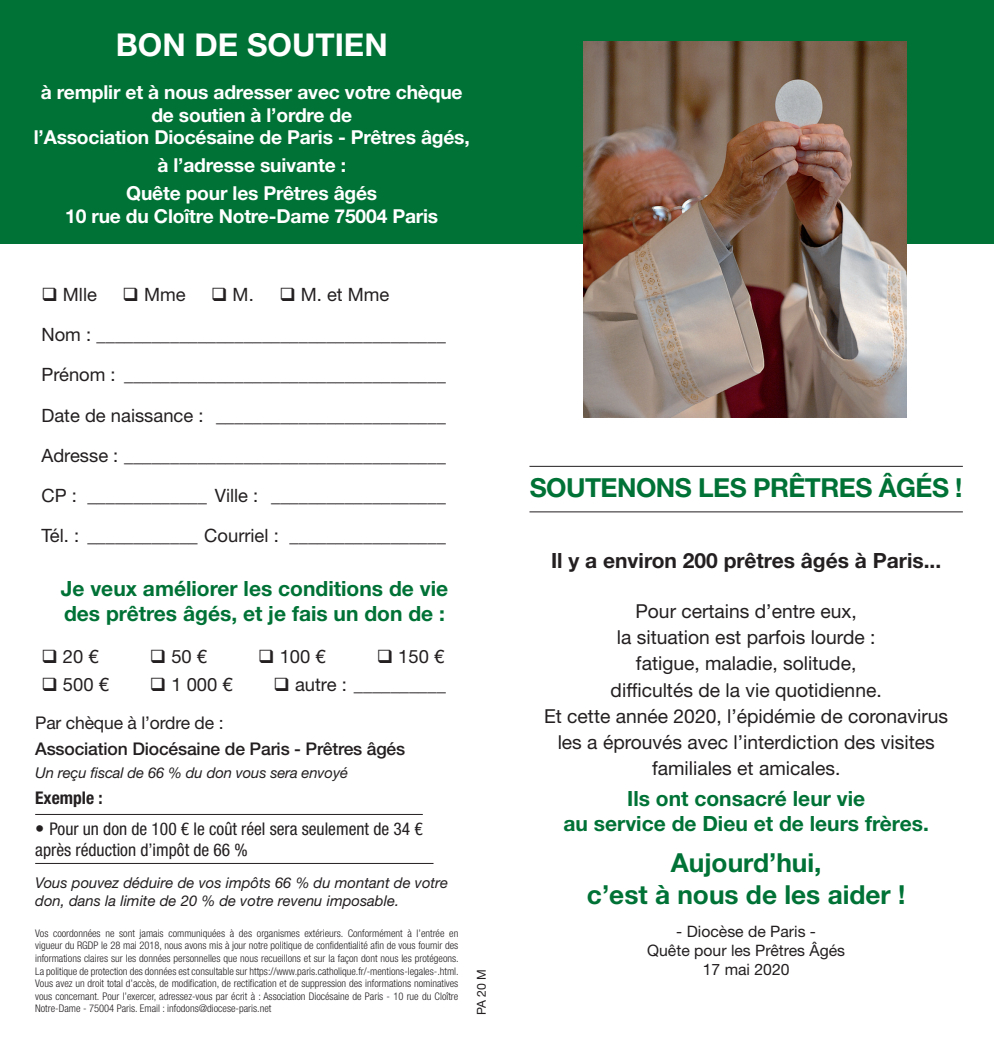
<style>
.page{position:relative;width:994px;height:1040px;background:#fff}
.page>*{position:absolute;margin:0;border:0;box-sizing:border-box;transform-origin:0 0}
.t1{font:700 31.5px "Helvetica Neue LT Std";color:#fff}
.t2{font:700 26.25px/31.5px "Helvetica Neue LT Std";color:#007236;text-align:center}
.t3{font:700 26.25px "Helvetica Neue LT Std";letter-spacing:-.02em;color:#007236}
.t4{font:700 21px/25.2px "Helvetica Neue LT Std";color:#007236;text-align:center}
.t5{font:700 21px "Helvetica Neue LT Std";color:#231f20}
.t6{font:19.25px/26.2px "Helvetica Neue LT Std";color:#231f20;text-align:center}
.t7{font:700 19.25px/22.8px "Helvetica Neue LT Std";letter-spacing:-.01em;color:#fff;text-align:center}
.t8{font:18.38px/40.2px "Helvetica Neue LT Std";color:#231f20}
.t9{font:condensed 17.5px/21px "Helvetica Neue LT Std";color:#231f20}
.t10{font:500 17.5px "Helvetica Neue LT Std";letter-spacing:-.01em;color:#231f20}
.t11{font:17.5px "Helvetica Neue LT Std";letter-spacing:-.01em;color:#231f20}
.t12{font:700 condensed 17.5px "Helvetica Neue LT Std";color:#231f20}
.t13{font:15.75px/18.9px "Helvetica Neue LT Std";color:#231f20;text-align:center}
.t14{font:italic 14.88px/17.5px "Helvetica Neue LT Std";color:#231f20}
.t15{font:12.25px "Helvetica Neue LT Std";color:#231f20}
.t16{font:300 condensed 10.5px/12.6px "Helvetica Neue LT Std";color:#231f20;text-align:justify}
.s1{font-stretch:normal;font-size:18.38px}
</style>
<div class="page">
<div style="left:498px;top:0;width:496px;height:243px;background:#007236"></div>
<div style="left:0;top:0;width:498px;height:243px;background:#007236"></div>
<img style="left:583px;top:41px;width:323px;height:376px">
<hr style="left:529px;top:466px;width:433px;height:1px;background:#231f20">
<hr style="left:529px;top:511px;width:433px;height:1px;background:#231f20">
<hr style="left:35px;top:814px;width:388px;height:1px;background:#231f20">
<hr style="left:35px;top:863px;width:398px;height:1px;background:#231f20">
<h1 class="t1" style="left:116px;top:26px;width:273px">BON DE SOUTIEN</h1>
<h3 class="t7" style="left:34px;top:80px;width:437px">à remplir et à nous adresser avec votre chèque de soutien à l’ordre de<br>l’Association Diocésaine de Paris - Prêtres âgés,</h3>
<h3 class="t7" style="left:126px;top:151px;width:252px;line-height:27.7px">à l’adresse suivante :<br>Quête pour les Prêtres âgés</h3>
<h3 class="t7" style="left:65px;top:204px;width:374px">10 rue du Cloître Notre-Dame 75004 Paris</h3>
<p class="t8" style="left:41px;top:274px;width:406px;text-indent:238px">❑ M. et Mme<br>Nom : ______________________________________ Prénom : ___________________________________ Date de naissance : _________________________ Adresse : ___________________________________ CP : _____________ Ville : ___________________ Tél. : ____________ Courriel : _________________</p>
<h3 class="t8" style="left:41px;top:274px;width:57px">❑ Mlle</h3>
<h3 class="t8" style="left:123px;top:274px;width:65px">❑ Mme</h3>
<h3 class="t8" style="left:211px;top:274px;width:44px">❑ M.</h3>
<h3 class="t4" style="left:61px;top:575px;width:389px;text-align:left">Je veux améliorer les conditions de vie des prêtres âgés, et je fais un don de :</h3>
<h3 class="t8" style="left:41px;top:636px;width:59px">❑ 20 €</h3>
<h3 class="t8" style="left:150px;top:636px;width:59px">❑ 50 €</h3>
<h3 class="t8" style="left:258px;top:636px;width:69px">❑ 100 €</h3>
<h3 class="t8" style="left:377px;top:636px;width:69px">❑ 150 €</h3>
<h3 class="t8" style="left:41px;top:664px;width:69px">❑ 500 €</h3>
<h3 class="t8" style="left:150px;top:664px;width:84px">❑ 1 000 €</h3>
<h3 class="t8" style="left:273px;top:664px;width:174px">❑ autre : __________</h3>
<h3 class="t11" style="left:35px;top:712px;width:190px">Par chèque à l’ordre de :</h3>
<h3 class="t10" style="left:35px;top:738px;width:371px">Association Diocésaine de Paris - Prêtres âgés</h3>
<h3 class="t14" style="left:35px;top:763px;width:314px">Un reçu fiscal de 66 % du don vous sera envoyé</h3>
<h3 class="t12" style="left:35px;top:787px;width:69px">Exemple :</h3>
<h3 class="t9" style="left:35px;top:818px;width:389px"><span class="s1">•</span> Pour un don de 100 € le coût réel sera seulement de 34 € après réduction d’impôt de 66 %</h3>
<h3 class="t14" style="left:35px;top:874px;width:414px">Vous pouvez déduire de vos impôts 66 % du montant de votre don, dans la limite de 20 % de votre revenu imposable.</h3>
<p class="t16" style="left:35px;top:927px;width:425px">Vos coordonnées ne sont jamais communiquées à des organismes extérieurs. Conformément à l’entrée en vigueur du RGDP le 28 mai 2018, nous avons mis à jour notre politique de confidentialité afin de vous fournir des informations claires sur les données personnelles que nous recueillons et sur la façon dont nous les protégeons.<br>La politique de protection des données est consultable sur https://www.paris.catholique.fr/-mentions-legales-.html.<br>Vous avez un droit total d’accès, de modification, de rectification et de suppression des informations nominatives vous concernant. Pour l’exercer, adressez-vous par écrit à : Association Diocésaine de Paris - 10 rue du Cloître Notre-Dame - 75004 Paris. Email : infodons@diocese-paris.net</p>
<p class="t15" style="left:474px;top:1015px;width:48px;rotate:-90deg">PA 20 M</p>
<h2 class="t3" style="left:530px;top:471px;width:434px">SOUTENONS LES PRÊTRES ÂGÉS !</h2>
<h3 class="t5" style="left:551px;top:548px;width:392px">Il y a environ 200 prêtres âgés à Paris...</h3>
<p class="t6" style="left:544px;top:597px;width:406px">Pour certains d’entre eux,<br>la situation est parfois lourde :<br>fatigue, maladie, solitude,<br>difficultés de la vie quotidienne.<br>Et cette année 2020, l’épidémie de coronavirus les a éprouvés avec l’interdiction des visites familiales et amicales.</p>
<h3 class="t4" style="left:563px;top:785px;width:367px">Ils ont consacré leur vie<br>au service de Dieu et de leurs frères.</h3>
<h2 class="t2" style="left:587px;top:846px;width:320px">Aujourd’hui,<br>c’est à nous de les aider !</h2>
<h3 class="t13" style="left:647px;top:921px;width:199px">- Diocèse de Paris -<br>Quête pour les Prêtres Âgés<br>17 mai 2020</h3>
</div>
